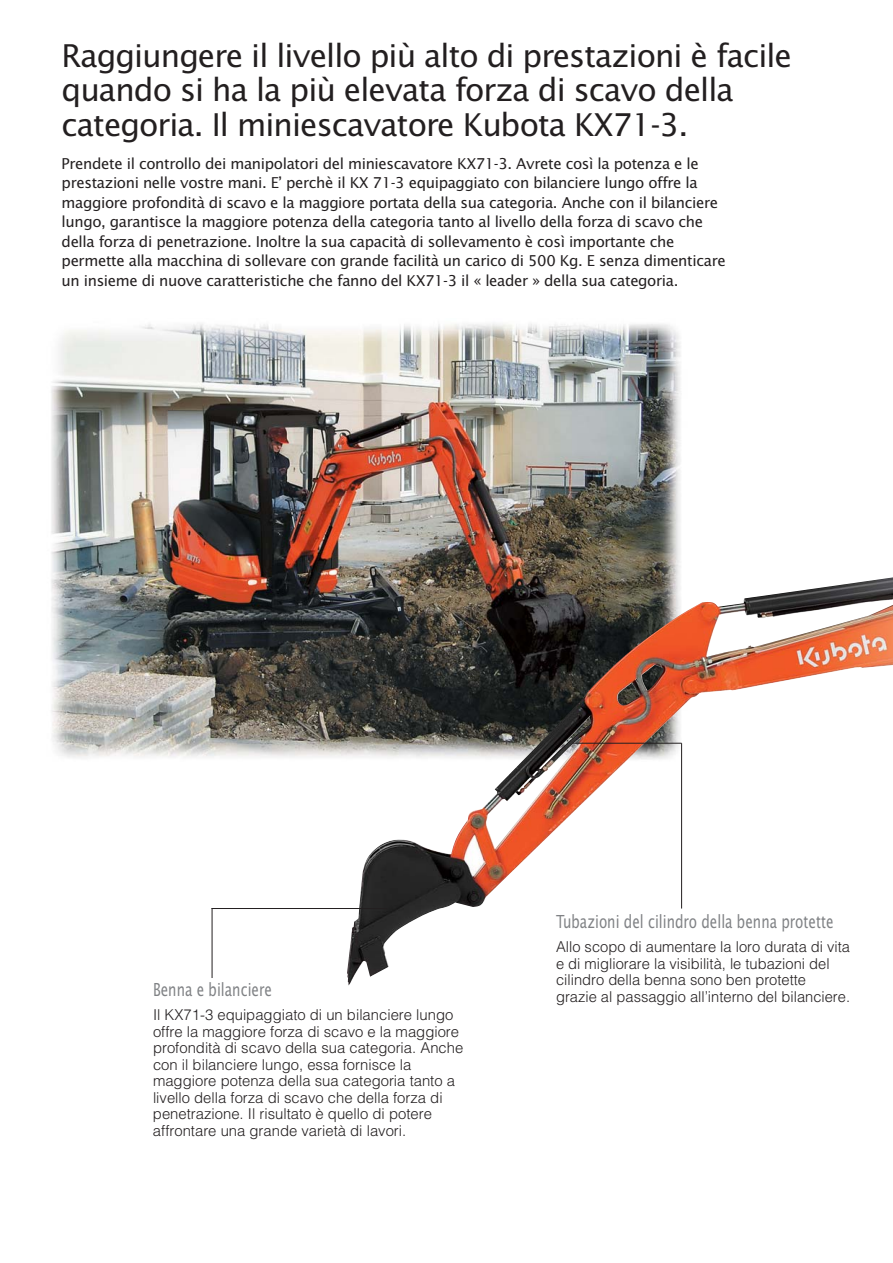
<style>
.page{position:relative;width:893px;height:1263px;background:#fff}
.page>*{position:absolute;margin:0;border:0;box-sizing:border-box;transform-origin:0 0}
.t1{font:31.5px/34.5px "Lucida Sans";letter-spacing:-.03em;color:#231f20}
.t2{font:18px "Lucida Sans";color:#808285;scale:.75 1}
.t3{font:15px/19.5px "Lucida Sans";letter-spacing:-.025em;color:#231f20}
.t4{font:300 15px/16.5px "Helvetica";color:#231f20}
</style>
<div class="page">
<img style="left:51px;top:323px;width:630px;height:435px">
<img style="left:347px;top:577px;width:546px;height:409px">
<hr style="left:681px;top:743px;width:1px;height:166px;background:#231f20">
<hr style="left:211px;top:908px;width:176px;height:1px;background:#231f20">
<hr style="left:572px;top:743px;width:109px;height:1px;background:#231f20">
<hr style="left:212px;top:908px;width:1px;height:70px;background:#231f20">
<h1 class="t1" style="left:62px;top:41px;width:732px">Raggiungere il livello più alto di prestazioni è facile quando si ha la più elevata forza di scavo della categoria. Il miniescavatore Kubota KX71-3.</h1>
<p class="t3" style="left:62px;top:155px;width:666px">Prendete il controllo dei manipolatori del miniescavatore KX71-3. Avrete così la potenza e le prestazioni nelle vostre mani. E’ perchè il KX 71-3 equipaggiato con bilanciere lungo offre la maggiore profondità di scavo e la maggiore portata della sua categoria. Anche con il bilanciere lungo, garantisce la maggiore potenza della categoria tanto al livello della forza di scavo che della forza di penetrazione. Inoltre la sua capacità di sollevamento è così importante che permette alla macchina di sollevare con grande facilità un carico di 500 Kg. E senza dimenticare un insieme di nuove caratteristiche che fanno del KX71-3 il « leader » della sua categoria.</p>
<p class="t2" style="left:153px;top:982px;width:160px">Benna e bilanciere</p>
<p class="t4" style="left:153px;top:1008px;width:312px">Il KX71-3 equipaggiato di un bilanciere lungo offre la maggiore forza di scavo e la maggiore profondità di scavo della sua categoria. Anche con il bilanciere lungo, essa fornisce la maggiore potenza della sua categoria tanto a livello della forza di scavo che della forza di penetrazione. Il risultato è quello di potere affrontare una grande varietà di lavori.</p>
<p class="t2" style="left:556px;top:914px;width:372px">Tubazioni del cilindro della benna protette</p>
<p class="t4" style="left:556px;top:940px;width:296px">Allo scopo di aumentare la loro durata di vita e di migliorare la visibilità, le tubazioni del cilindro della benna sono ben protette grazie al passaggio all’interno del bilanciere.</p>
</div>
